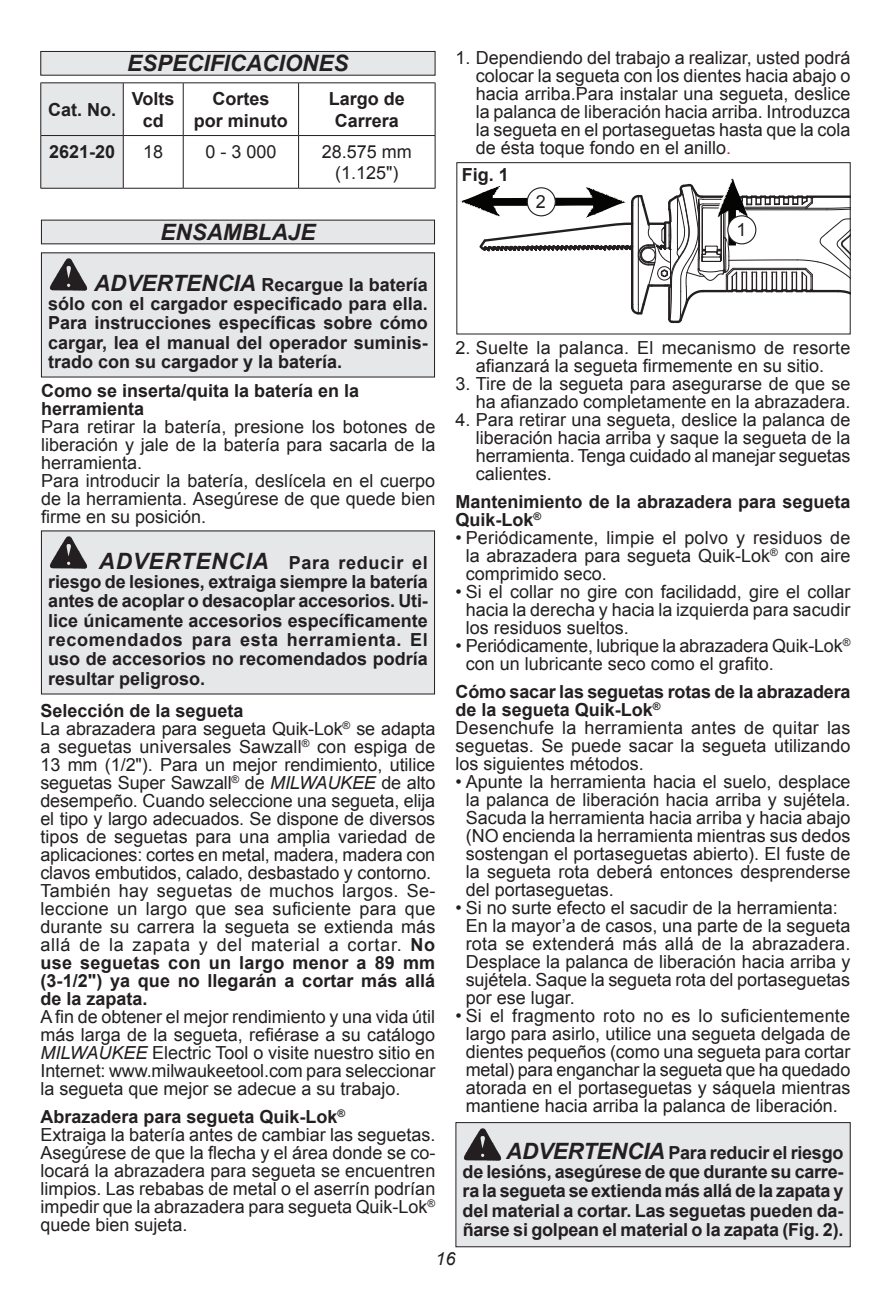
<style>
.page{position:relative;width:891px;height:1296px;background:#fff}
.page>*{position:absolute;margin:0;border:0;box-sizing:border-box;transform-origin:0 0}
.t1{font:italic 700 22.5px "Arial";color:#231f20}
.t2{font:18px/18px "Arial";color:#231f20}
.t3{font:700 18px/19.3px "Arial";color:#231f20;text-align:justify}
.t4{font:italic 18px "Arial";color:#231f20}
.s1{font-weight:700}
.s2{font-style:italic}
.s3{color:#d1232a}
</style>
<div class="page">
<div style="left:41px;top:531px;width:394px;height:163px;background:#e6e7e9"></div>
<img style="left:49px;top:536px;width:39px;height:33px">
<div style="left:457px;top:162px;width:393px;height:172px;border:1px solid #231f20"></div>
<svg style="left:460px;top:178px;width:390px;height:147px"></svg>
<div style="left:728px;top:216px;width:28px;height:28px;background:#fff;border-radius:50%"></div>
<div style="left:727px;top:215px;width:29px;height:29px;border:1px solid #231f20;border-radius:50%"></div>
<div style="left:527px;top:188px;width:28px;height:28px;background:#fff;border-radius:50%"></div>
<div style="left:527px;top:187px;width:29px;height:29px;border:1px solid #231f20;border-radius:50%"></div>
<div style="left:41px;top:51px;width:394px;height:24px;background:#e6e7e9"></div>
<div style="left:40px;top:51px;width:395px;height:24px;border:1px solid #231f20"></div>
<svg style="left:41px;top:83px;width:394px;height:105px"></svg>
<hr style="left:40px;top:82px;width:83px;height:1px;background:#231f20">
<hr style="left:40px;top:83px;width:1px;height:52px;background:#231f20">
<hr style="left:123px;top:82px;width:60px;height:1px;background:#231f20">
<hr style="left:123px;top:83px;width:1px;height:52px;background:#231f20">
<hr style="left:183px;top:82px;width:116px;height:1px;background:#231f20">
<hr style="left:183px;top:83px;width:1px;height:52px;background:#231f20">
<hr style="left:299px;top:82px;width:136px;height:1px;background:#231f20">
<hr style="left:298px;top:83px;width:1px;height:52px;background:#231f20">
<hr style="left:435px;top:83px;width:1px;height:52px;background:#231f20">
<hr style="left:40px;top:135px;width:83px;height:1px;background:#231f20">
<hr style="left:40px;top:136px;width:1px;height:52px;background:#231f20">
<hr style="left:123px;top:135px;width:60px;height:1px;background:#231f20">
<hr style="left:123px;top:136px;width:1px;height:52px;background:#231f20">
<hr style="left:40px;top:188px;width:83px;height:1px;background:#231f20">
<hr style="left:123px;top:188px;width:60px;height:1px;background:#231f20">
<hr style="left:183px;top:135px;width:116px;height:1px;background:#231f20">
<hr style="left:183px;top:136px;width:1px;height:52px;background:#231f20">
<hr style="left:299px;top:135px;width:136px;height:1px;background:#231f20">
<hr style="left:298px;top:136px;width:1px;height:52px;background:#231f20">
<hr style="left:435px;top:136px;width:1px;height:52px;background:#231f20">
<hr style="left:183px;top:188px;width:116px;height:1px;background:#231f20">
<hr style="left:299px;top:188px;width:136px;height:1px;background:#231f20">
<div style="left:41px;top:220px;width:394px;height:24px;background:#e6e7e9"></div>
<div style="left:41px;top:253px;width:394px;height:124px;background:#e6e7e9"></div>
<img style="left:49px;top:258px;width:39px;height:33px">
<div style="left:456px;top:1123px;width:394px;height:124px;background:#e6e7e9"></div>
<img style="left:463px;top:1128px;width:39px;height:33px">
<div style="left:456px;top:1122px;width:394px;height:125px;border:1px solid #231f20"></div>
<p class="t1" style="left:127px;top:48px;width:223px">ESPECIFICACIONES</p>
<p class="t3" style="left:48px;top:100px;width:70px">Cat. No.</p>
<p class="t3" style="left:132px;top:88px;width:44px;line-height:21.6px;text-align:center">Volts cd</p>
<p class="t3" style="left:194px;top:88px;width:95px;line-height:21.6px;text-align:center">Cortes<br>por minuto</p>
<p class="t3" style="left:329px;top:88px;width:78px;line-height:21.6px;text-align:center">Largo de<br>Carrera</p>
<p class="t3" style="left:49px;top:142px;width:68px">2621-20</p>
<p class="t2" style="left:143px;top:143px;width:22px">18</p>
<p class="t2" style="left:205px;top:143px;width:73px">0 - 3 000</p>
<p class="t2" style="left:322px;top:141px;width:92px;line-height:21.6px;text-align:center">28.575 mm (1.125")</p>
<p class="t1" style="left:160px;top:217px;width:157px">ENSAMBLAJE</p>
<p class="t1" style="left:94px;top:268px;width:17px">ADVER</p>
<p class="t1" style="left:172px;top:268px;width:29px">TENCIA</p>
<p class="t3" style="left:48px;top:275px;width:381px;text-indent:213px">Recargue la batería sólo con el cargador especificado para ella.<br>Para instrucciones específicas sobre cómo cargar, lea el manual del operador suminis&shy;trado con su cargador y la batería.</p>
<p class="t3" style="left:41px;top:382px;width:320px;line-height:18px">Como se inserta/quita la batería en la herramienta</p>
<p class="t2" style="left:41px;top:418px;width:396px">Para retirar la batería, presione los botones de liberación y jale de la batería para sacarla de la herramienta.<br>Para introducir la batería, deslícela en el cuerpo de la herramienta. Asegúrese de que quede bien firme en su posición.</p>
<p class="t1" style="left:99px;top:546px;width:18px">ADVER</p>
<p class="t1" style="left:181px;top:546px;width:30px">TENCIA</p>
<p class="t3" style="left:48px;top:553px;width:381px;text-indent:241px">Para reducir el riesgo de lesiones, extraiga siempre la batería antes de acoplar o desacoplar accesorios. Uti&shy;lice únicamente accesorios específicamente recomendados para esta herramienta. El uso de accesorios no recomendados podría resultar peligroso.</p>
<p class="t2" style="left:40px;top:702px;width:397px"><span class="s1">Selección de la segueta<br></span>La abrazadera para segueta Quik-Lok<sup>®</sup> se adapta a seguetas universales Sawzall<sup>®</sup> con espiga de 13 mm (1/2"). Para un mejor rendimiento, utilice seguetas Super Sawzall<sup>®</sup> de <span class="s2">MILWAUKEE</span> de alto desempeño. Cuando seleccione una segueta, elija el tipo y largo adecuados. Se dispone de diversos tipos de seguetas para una amplia variedad de aplicaciones: cortes en metal, madera, madera con clavos embutidos, calado, desbastado y contorno.<br>También hay seguetas de muchos largos. Se&shy;leccione un largo que sea suficiente para que durante su carrera la segueta se extienda más allá de la zapata y del material a cortar. <span class="s1">No use seguetas con un largo menor a 89 mm (3-1/2") ya que no llegarán a cortar más allá de la zapata.</span></p>
<p class="t2" style="left:40px;top:1008px;width:396px">A fin de obtener el mejor rendimiento y una vida útil más larga de la segueta, refiérase a su catálogo</p>
<p class="t4" style="left:40px;top:1041px;width:28px">MILWAUKEE</p>
<p class="t2" style="left:40px;top:1044px;width:396px;text-align:justify;text-indent:112px">Electric Tool o visite nuestro sitio en Internet: www.milwaukeetool.com para seleccionar la segueta que mejor se adecue a su trabajo.</p>
<p class="t2" style="left:40px;top:1108px;width:396px"><span class="s1">Abrazadera para segueta Quik-Lok</span><sup>®<br></sup>Extraiga la batería antes de cambiar las seguetas.<br>Asegúrese de que la flecha y el área donde se co&shy;locará la abrazadera para segueta se encuentren limpios. Las rebabas de metal o el aserrín podrían impedir que la abrazadera para segueta Quik-Lok<sup>® </sup>quede bien sujeta.</p>
<p class="t2" style="left:476px;top:49px;width:376px;text-align:justify;text-indent:-20px">1. Dependiendo del trabajo a realizar, usted podrá colocar la segueta con los dientes hacia abajo o hacia arriba.Para instalar una segueta, deslice la palanca de liberación hacia arriba. Introduzca la segueta en el portaseguetas hasta que la cola de ésta toque fondo en el anillo<span class="s3">.</span></p>
<p class="t3" style="left:462px;top:165px;width:49px">Fig. 1</p>
<p class="t2" style="left:737px;top:221px;width:12px">1</p>
<p class="t2" style="left:536px;top:193px;width:12px">2</p>
<p class="t2" style="left:456px;top:339px;width:396px;text-align:center">2. Suelte la palanca. El mecanismo de resorte afianzará la segueta firmemente en su sitio.</p>
<p class="t2" style="left:456px;top:375px;width:396px;text-align:right">3. Tire de la segueta para asegurarse de que se ha afianzado completamente en la abrazadera.</p>
<p class="t2" style="left:476px;top:411px;width:376px;text-align:justify;text-indent:-20px">4. Para retirar una segueta, deslice la palanca de liberación hacia arriba y saque la segueta de la herramienta. Tenga cuidado al manejar seguetas calientes.</p>
<p class="t3" style="left:456px;top:493px;width:396px;line-height:18px">Mantenimiento de la abrazadera para segueta<br>Quik-Lok<sup>®</sup></p>
<p class="t2" style="left:466px;top:529px;width:386px;text-align:justify;text-indent:-10px">• Periódicamente, limpie el polvo y residuos de la abrazadera para segueta Quik-Lok<sup>®</sup> con aire comprimido seco.</p>
<p class="t2" style="left:466px;top:583px;width:386px;text-align:justify;text-indent:-10px">• Si el collar no gire con facilidadd, gire el collar hacia la derecha y hacia la izquierda para sacudir los residuos sueltos.</p>
<p class="t2" style="left:466px;top:637px;width:386px;text-indent:-10px">• Periódicamente, lubrique la abrazadera Quik-Lok<sup>® </sup>con un lubricante seco como el grafito.</p>
<p class="t2" style="left:456px;top:683px;width:396px"><span class="s1">Cómo sacar las seguetas rotas de la abrazadera de la segueta Quik-Lok</span><sup>®<br></sup>Desenchufe la herramienta antes de quitar las seguetas. Se puede sacar la segueta utilizando los siguientes métodos.</p>
<p class="t2" style="left:466px;top:773px;width:386px;text-align:justify;text-indent:-10px">• Apunte la herramienta hacia el suelo, desplace la palanca de liberación hacia arriba y sujétela.<br>Sacuda la herramienta hacia arriba y hacia abajo (NO encienda la herramienta mientras sus dedos sostengan el portaseguetas abierto). El fuste de la segueta rota deberá entonces desprenderse del portaseguetas.</p>
<p class="t2" style="left:466px;top:899px;width:386px;text-indent:-10px">• Si no surte efecto el sacudir de la herramienta:<br>En la mayor’a de casos, una parte de la segueta rota se extenderá más allá de la abrazadera.<br>Desplace la palanca de liberación hacia arriba y sujétela. Saque la segueta rota del portaseguetas por ese lugar.</p>
<p class="t2" style="left:456px;top:1007px;width:396px;text-align:center">• Si el fragmento roto no es lo suficientemente largo para asirlo, utilice una segueta delgada de dientes pequeños (como una segueta para cortar metal) para enganchar la segueta que ha quedado atorada en el portaseguetas y sáquela mientras mantiene hacia arriba la palanca de liberación.</p>
<p class="t1" style="left:506px;top:1136px;width:17px">ADVER</p>
<p class="t1" style="left:583px;top:1136px;width:28px">TENCIA</p>
<p class="t3" style="left:463px;top:1143px;width:382px;text-indent:206px">Para reducir el riesgo de lesións, asegúrese de que durante su carre&shy;ra la segueta se extienda más allá de la zapata y del material a cortar. Las seguetas pueden da&shy;ñarse si golpean el material o la zapata (Fig. 2).</p>
<p class="t4" style="left:435px;top:1247px;width:22px">16</p>
</div>
